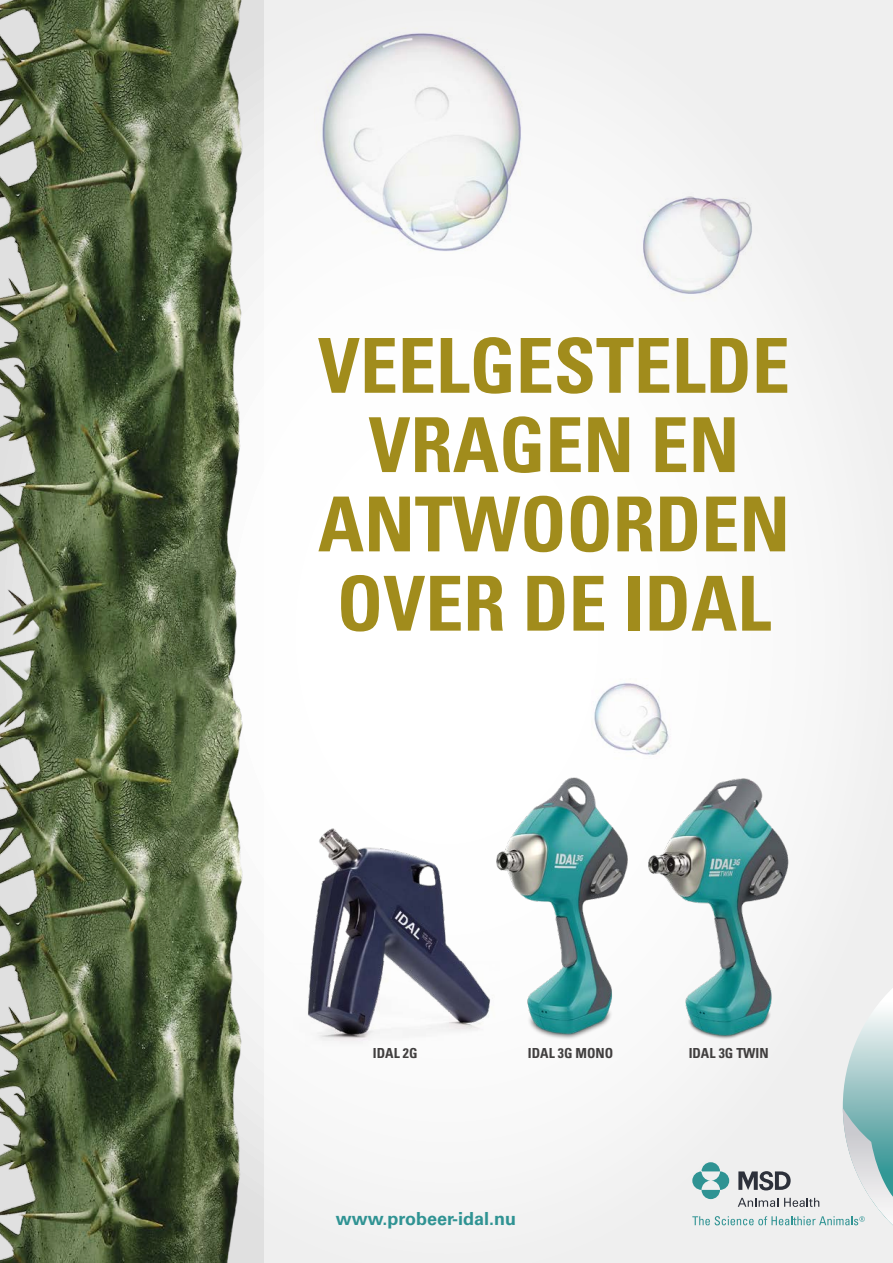
<style>
.page{position:relative;width:893px;height:1263px;background:#f9f9f9}
.page>*{position:absolute;margin:0;border:0;box-sizing:border-box;transform-origin:0 0}
.t1{font:700 condensed 75.9px/79.3px "Univers LT Std";color:#a18c1c;text-align:center}
.t2{font:700 18px "Univers LT Std";color:#2f9393}
.t3{font:700 condensed 13.8px "Univers LT Std";color:#413f3f}
</style>
<div class="page">
<svg style="left:692px;top:1017px;width:201px;height:208px"></svg>
<img style="left:322px;top:28px;width:199px;height:223px">
<img style="left:594px;top:683px;width:75px;height:72px">
<img style="left:643px;top:196px;width:110px;height:98px">
<img style="left:308px;top:828px;width:179px;height:212px">
<img style="left:487px;top:777px;width:141px;height:262px">
<img style="left:648px;top:778px;width:149px;height:269px">
<img style="left:0;top:0;width:264px;height:1263px">
<p class="t1" style="left:318px;top:326px;width:474px">VEELGESTELDE<br>VRAGEN EN<br>ANTWOORDEN<br>OVER DE IDAL</p>
<p class="t3" style="left:373px;top:1044px;width:46px">IDAL 2G</p>
<p class="t3" style="left:528px;top:1044px;width:87px">IDAL 3G MONO</p>
<p class="t3" style="left:689px;top:1044px;width:81px">IDAL 3G TWIN</p>
<p class="t2" style="left:336px;top:1208px;width:182px">www.probeer-idal.nu</p>
</div>
